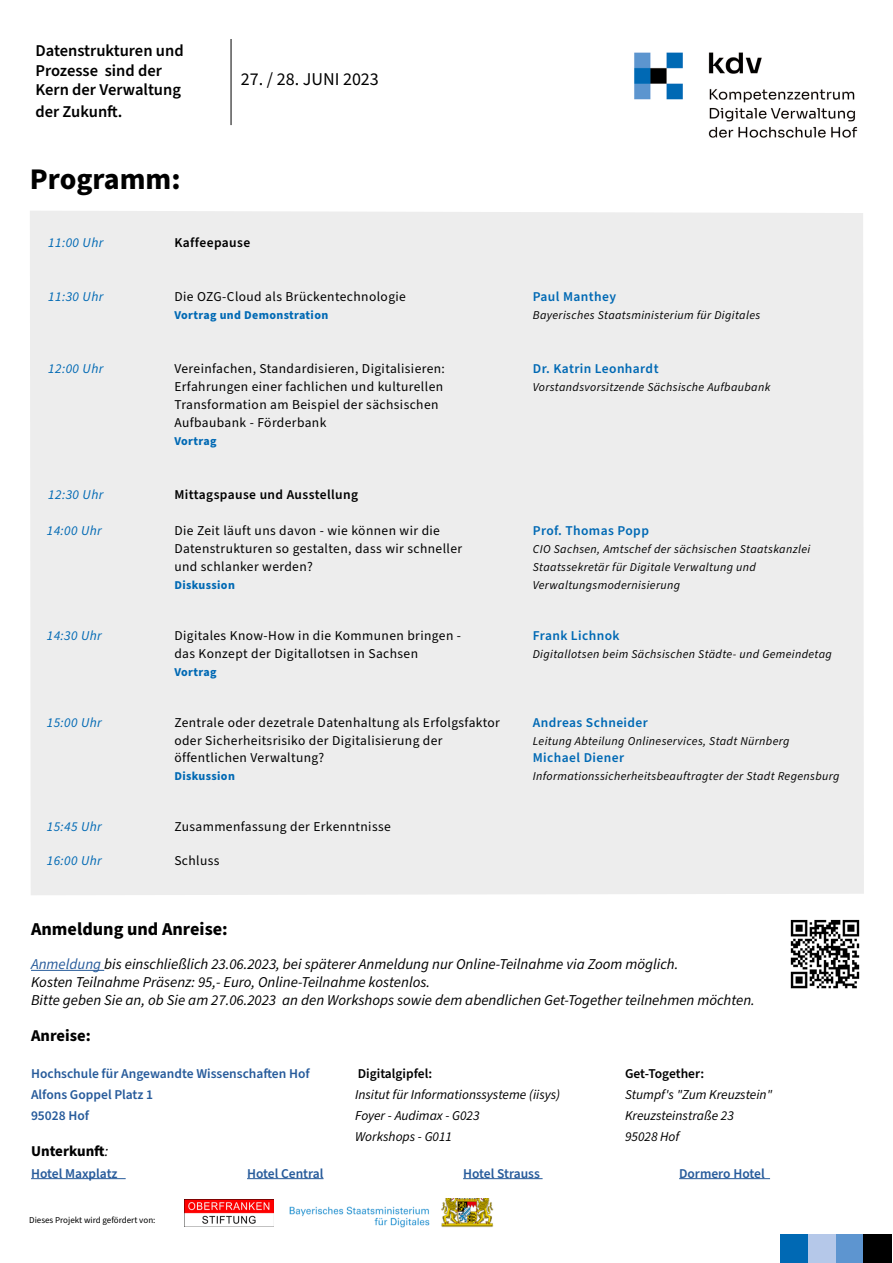
<style>
.page{position:relative;width:893px;height:1263px;background:#fff}
.page>*{position:absolute;margin:0;border:0;box-sizing:border-box;transform-origin:0 0}
.t1{font:700 30px "Source Sans Pro";color:#000}
.t2{font:700 18.15px "Source Sans Pro";color:#000}
.t3{font:18px "Source Sans Pro";color:#000}
.t4{font:600 16.5px/19.8px "Source Sans Pro";color:#000}
.t5{font:700 16.5px "Source Sans Pro";color:#000}
.t6{font:italic 15px/18.1px "Source Sans Pro";color:#000}
.t7{font:700 15px "Source Sans Pro";color:#000}
.t8{font:13.5px/18px "Source Sans Pro";letter-spacing:.03em;color:#000}
.t9{font:italic 13.5px "Source Sans Pro";color:#000}
.t10{font:600 13.5px "Source Sans Pro";color:#275b9b}
.t11{font:600 13.5px "Source Sans Pro";letter-spacing:.03em;color:#0069b4}
.t12{font:italic 13.5px "Source Sans Pro";letter-spacing:.03em;color:#0069b4}
.t13{font:600 13.5px "Source Sans Pro";letter-spacing:.02em;color:#000}
.t14{font:600 13.5px "Source Sans Pro";color:#000}
.t15{font:italic 12px "Source Sans Pro";letter-spacing:.03em;color:#000}
.t16{font:700 12px "Source Sans Pro";letter-spacing:.03em;color:#0069b4}
.t17{font:9px "Source Sans Pro";color:#000}
.s1{color:#275b9b}
.s2{font-weight:400;font-style:italic}
</style>
<div class="page">
<div style="left:30px;top:211px;width:834px;height:684px;background:#ededed"></div>
<hr style="left:231px;top:39px;width:1px;height:86px;background:#000">
<img style="left:634px;top:52px;width:224px;height:86px">
<div style="left:780px;top:1235px;width:28px;height:28px;background:#0069b4"></div>
<div style="left:808px;top:1235px;width:28px;height:28px;background:#b5c8e9"></div>
<div style="left:836px;top:1235px;width:28px;height:28px;background:#5d95d0"></div>
<img style="left:289px;top:1198px;width:205px;height:30px">
<img style="left:184px;top:1200px;width:90px;height:27px">
<div style="left:864px;top:1235px;width:28px;height:28px;background:#000"></div>
<hr style="left:31px;top:970px;width:73px;height:1px;background:#275b9b">
<hr style="left:31px;top:1178px;width:95px;height:1px;background:#275b9b">
<hr style="left:247px;top:1178px;width:77px;height:1px;background:#275b9b">
<hr style="left:463px;top:1178px;width:80px;height:1px;background:#275b9b">
<hr style="left:679px;top:1178px;width:91px;height:1px;background:#275b9b">
<img style="left:790px;top:919px;width:70px;height:70px">
<p class="t4" style="left:35px;top:41px;width:150px">Datenstrukturen und<br>Prozesse sind der</p>
<p class="t4" style="left:35px;top:81px;width:147px">Kern der Verwaltung</p>
<p class="t4" style="left:35px;top:102px;width:89px">der Zukunft.</p>
<p class="t1" style="left:30px;top:159px;width:152px">Programm:</p>
<p class="t3" style="left:241px;top:67px;width:139px">27. / 28. JUNI 2023</p>
<p class="t12" style="left:48px;top:234px;width:57px">11:00 Uhr</p>
<p class="t13" style="left:174px;top:234px;width:77px">Kaffeepause</p>
<p class="t12" style="left:48px;top:288px;width:57px">11:30 Uhr</p>
<p class="t8" style="left:174px;top:288px;width:233px">Die OZG-Cloud als Brückentechnologie</p>
<p class="t11" style="left:533px;top:288px;width:85px">Paul Manthey</p>
<p class="t16" style="left:174px;top:307px;width:155px">Vortrag und Demonstration</p>
<p class="t15" style="left:533px;top:307px;width:229px">Bayerisches Staatsministerium für Digitales</p>
<p class="t12" style="left:48px;top:360px;width:57px">12:00 Uhr</p>
<p class="t8" style="left:174px;top:360px;width:272px">Vereinfachen, Standardisieren, Digitalisieren:</p>
<p class="t11" style="left:533px;top:360px;width:127px">Dr. Katrin Leonhardt</p>
<p class="t8" style="left:174px;top:378px;width:270px">Erfahrungen einer fachlichen und kulturellen</p>
<p class="t15" style="left:533px;top:379px;width:239px">Vorstandsvorsitzende Sächsische Aufbaubank</p>
<p class="t8" style="left:174px;top:396px;width:266px">Transformation am Beispiel der sächsischen<br>Aufbaubank - Förderbank</p>
<p class="t16" style="left:174px;top:433px;width:44px">Vortrag</p>
<p class="t12" style="left:48px;top:486px;width:57px">12:30 Uhr</p>
<p class="t13" style="left:174px;top:486px;width:185px">Mittagspause und Ausstellung</p>
<p class="t12" style="left:47px;top:522px;width:57px">14:00 Uhr</p>
<p class="t8" style="left:174px;top:522px;width:267px">Die Zeit läuft uns davon - wie können wir die</p>
<p class="t11" style="left:533px;top:522px;width:118px">Prof. Thomas Popp</p>
<p class="t8" style="left:174px;top:540px;width:289px">Datenstrukturen so gestalten, dass wir schneller</p>
<p class="t15" style="left:533px;top:541px;width:279px">CIO Sachsen, Amtschef der sächsischen Staatskanzlei</p>
<p class="t8" style="left:174px;top:558px;width:140px">und schlanker werden?</p>
<p class="t15" style="left:533px;top:559px;width:225px">Staatssekretär für Digitale Verwaltung und</p>
<p class="t16" style="left:174px;top:577px;width:62px">Diskussion</p>
<p class="t15" style="left:533px;top:577px;width:149px">Verwaltungsmodernisierung</p>
<p class="t12" style="left:47px;top:626px;width:57px">14:30 Uhr</p>
<p class="t8" style="left:174px;top:627px;width:288px">Digitales Know-How in die Kommunen bringen -</p>
<p class="t11" style="left:533px;top:626px;width:88px">Frank Lichnok</p>
<p class="t8" style="left:174px;top:645px;width:245px">das Konzept der Digitallotsen in Sachsen</p>
<p class="t15" style="left:533px;top:646px;width:300px">Digitallotsen beim Sächsischen Städte- und Gemeindetag</p>
<p class="t16" style="left:174px;top:664px;width:44px">Vortrag</p>
<p class="t12" style="left:47px;top:713px;width:57px">15:00 Uhr</p>
<p class="t8" style="left:174px;top:714px;width:327px">Zentrale oder dezetrale Datenhaltung als Erfolgsfaktor</p>
<p class="t11" style="left:533px;top:713px;width:117px">Andreas Schneider</p>
<p class="t8" style="left:174px;top:732px;width:270px">oder Sicherheitsrisiko der Digitalisierung der</p>
<p class="t15" style="left:533px;top:733px;width:258px">Leitung Abteilung Onlineservices, Stadt Nürnberg</p>
<p class="t8" style="left:174px;top:749px;width:151px">öffentlichen Verwaltung?</p>
<p class="t11" style="left:533px;top:748px;width:93px">Michael Diener</p>
<p class="t16" style="left:174px;top:768px;width:62px">Diskussion</p>
<p class="t15" style="left:533px;top:768px;width:308px">Informationssicherheitsbeauftragter der Stadt Regensburg</p>
<p class="t12" style="left:47px;top:817px;width:57px">15:45 Uhr</p>
<p class="t8" style="left:174px;top:818px;width:218px">Zusammenfassung der Erkenntnisse</p>
<p class="t12" style="left:47px;top:851px;width:57px">16:00 Uhr</p>
<p class="t8" style="left:174px;top:851px;width:47px">Schluss</p>
<p class="t2" style="left:31px;top:917px;width:198px">Anmeldung und Anreise:</p>
<p class="t6" style="left:31px;top:956px;width:725px"><span class="s1">Anmeldung</span> bis einschließlich 23.06.2023, bei späterer Anmeldung nur Online-Teilnahme via Zoom möglich.<br>Kosten Teilnahme Präsenz: 95,- Euro, Online-Teilnahme kostenlos.<br>Bitte geben Sie an, ob Sie am 27.06.2023 an den Workshops sowie dem abendlichen Get-Together teilnehmen möchten.</p>
<p class="t5" style="left:31px;top:1025px;width:61px">Anreise:</p>
<p class="t10" style="left:31px;top:1064px;width:280px">Hochschule für Angewandte Wissenschaften Hof</p>
<p class="t14" style="left:358px;top:1064px;width:76px">Digitalgipfel:</p>
<p class="t14" style="left:625px;top:1064px;width:81px">Get-Together:</p>
<p class="t10" style="left:31px;top:1085px;width:124px">Alfons Goppel Platz 1</p>
<p class="t9" style="left:355px;top:1085px;width:207px">Insitut für Informationssysteme (iisys)</p>
<p class="t9" style="left:625px;top:1085px;width:149px">Stumpf's "Zum Kreuzstein"</p>
<p class="t10" style="left:31px;top:1106px;width:60px">95028 Hof</p>
<p class="t9" style="left:355px;top:1106px;width:126px">Foyer - Audimax - G023</p>
<p class="t9" style="left:625px;top:1106px;width:110px">Kreuzsteinstraße 23</p>
<p class="t9" style="left:355px;top:1127px;width:98px">Workshops - G011</p>
<p class="t9" style="left:625px;top:1127px;width:56px">95028 Hof</p>
<p class="t7" style="left:31px;top:1141px;width:79px">Unterkunft<span class="s2">:</span></p>
<p class="t10" style="left:31px;top:1164px;width:88px">Hotel Maxplatz</p>
<p class="t10" style="left:247px;top:1164px;width:78px">Hotel Central</p>
<p class="t10" style="left:463px;top:1164px;width:78px">Hotel Strauss</p>
<p class="t10" style="left:679px;top:1164px;width:87px">Dormero Hotel</p>
<p class="t17" style="left:29px;top:1214px;width:128px">Dieses Projekt wird gefördert von:</p>
</div>
